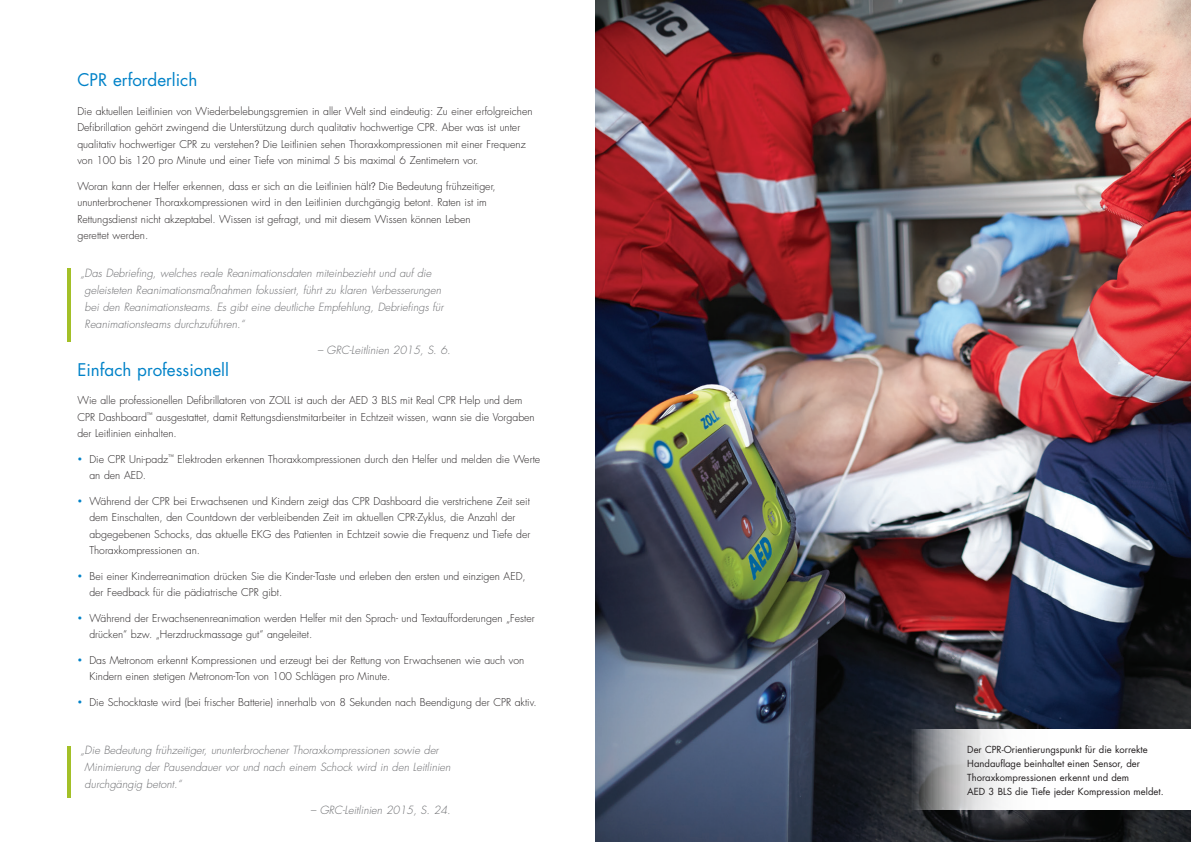
<style>
.page{position:relative;width:1191px;height:842px;background:#fff}
.page>*{position:absolute;margin:0;border:0;box-sizing:border-box;transform-origin:0 0}
.t1{font:17px "Futura Std";color:#0082c8}
.Quote_Author{font:italic 300 11px/17px "Futura Std";color:#6c6d70}
.Body1{font:300 10.5px/16.5px "Futura Std";color:#231f20}
.t2{font:9.5px/14px "Futura Std";color:#231f20}
.s1{font-family:"Avenir"}
.s2{font-size:8px;color:#0082c8}
</style>
<div class="page">
<hr style="left:67px;top:269px;width:3px;height:73px;background:#a3c027">
<img style="left:595px;top:0;width:596px;height:842px">
<svg style="left:897px;top:730px;width:294px;height:80px"></svg>
<hr style="left:67px;top:746px;width:3px;height:51px;background:#a3c027">
<h2 class="t1" style="left:77px;top:69px;width:121px">CPR erforderlich</h2>
<p class="Body1" style="left:77px;top:103px;width:456px">Die aktuellen Leitlinien von Wiederbelebungsgremien in aller Welt sind eindeutig: Zu einer erfolgreichen Defibrillation gehört zwingend die Unterstützung durch qualitativ hochwertige CPR. Aber was ist unter qualitativ hochwertiger CPR zu verstehen<span class="s1">?</span> Die Leitlinien sehen Thoraxkompressionen mit einer Frequenz von 100 bis 120 pro Minute und einer Tiefe von minimal 5 bis maximal 6 Zentimetern vor.</p>
<p class="Body1" style="left:77px;top:178px;width:420px">Woran kann der Helfer erkennen, dass er sich an die Leitlinien hält<span class="s1">?</span> Die Bedeutung frühzeitiger, ununterbrochener Thoraxkompressionen wird in den Leitlinien durchgängig betont. Raten ist im Rettungsdienst nicht akzeptabel. Wissen ist gefragt, und mit diesem Wissen können Leben gerettet werden.</p>
<p class="Quote_Author" style="left:85px;top:265px;width:360px;text-indent:-4px">„Das Debriefing, welches reale Reanimationsdaten miteinbezieht und auf die geleisteten Reanimationsmaßnahmen fokussiert, führt zu klaren Verbesserungen bei den Reanimationsteams. Es gibt eine deutliche Empfehlung, Debriefings für Reanimationsteams durchzuführen.“</p>
<p class="Quote_Author" style="left:317px;top:342px;width:135px">– GRC-Leitlinien 2015, S. 6.</p>
<h2 class="t1" style="left:77px;top:358px;width:153px">Einfach professionell</h2>
<p class="Body1" style="left:77px;top:392px;width:459px">Wie alle professionellen Defibrillatoren von ZOLL ist auch der AED 3 BLS mit Real CPR Help und dem<br>CPR Dashboard<sup>™</sup> ausgestattet, damit Rettungsdienstmitarbeiter in Echtzeit wissen, wann sie die Vorgaben der Leitlinien einhalten.</p>
<p class="Body1" style="left:89px;top:451px;width:452px;text-indent:-12px"><span class="s2">•</span> Die CPR Uni-padz<sup>™</sup> Elektroden erkennen Thoraxkompressionen durch den Helfer und melden die Werte an den AED.</p>
<p class="Body1" style="left:89px;top:493px;width:442px;text-indent:-12px"><span class="s2">•</span> Während der CPR bei Erwachsenen und Kindern zeigt das CPR Dashboard die verstrichene Zeit seit dem Einschalten, den Countdown der verbleibenden Zeit im aktuellen CPR-Zyklus, die Anzahl der abgegebenen Schocks, das aktuelle EKG des Patienten in Echtzeit sowie die Frequenz und Tiefe der Thoraxkompressionen an.</p>
<p class="Body1" style="left:89px;top:568px;width:438px;text-indent:-12px"><span class="s2">•</span> Bei einer Kinderreanimation drücken Sie die Kinder-Taste und erleben den ersten und einzigen AED, der Feedback für die pädiatrische CPR gibt.</p>
<p class="Body1" style="left:89px;top:610px;width:447px;text-indent:-12px"><span class="s2">•</span> Während der Erwachsenenreanimation werden Helfer mit den Sprach- und Textaufforderungen „Fester drücken“ bzw. „Herzdruckmassage gut“ angeleitet.</p>
<p class="Body1" style="left:89px;top:652px;width:436px;text-indent:-12px"><span class="s2">•</span> Das Metronom erkennt Kompressionen und erzeugt bei der Rettung von Erwachsenen wie auch von<br>Kindern einen stetigen Metronom-Ton von 100 Schlägen pro Minute.</p>
<p class="Body1" style="left:77px;top:694px;width:461px"><span class="s2">•</span> Die Schocktaste wird (bei frischer Batterie) innerhalb von 8 Sekunden nach Beendigung der CPR aktiv.</p>
<p class="Quote_Author" style="left:85px;top:742px;width:367px;text-indent:-4px">„Die Bedeutung frühzeitiger, ununterbrochener Thoraxkompressionen sowie der<br>Minimierung der Pausendauer vor und nach einem Schock wird in den Leitlinien durchgängig betont.“</p>
<p class="Quote_Author" style="left:310px;top:802px;width:142px">– GRC-Leitlinien 2015, S. 24.</p>
<p class="t2" style="left:967px;top:743px;width:198px">Der CPR-Orientierungspunkt für die korrekte Handauflage beinhaltet einen Sensor, der Thoraxkompressionen erkennt und dem<br>AED 3 BLS die Tiefe jeder Kompression meldet.</p>
</div>
